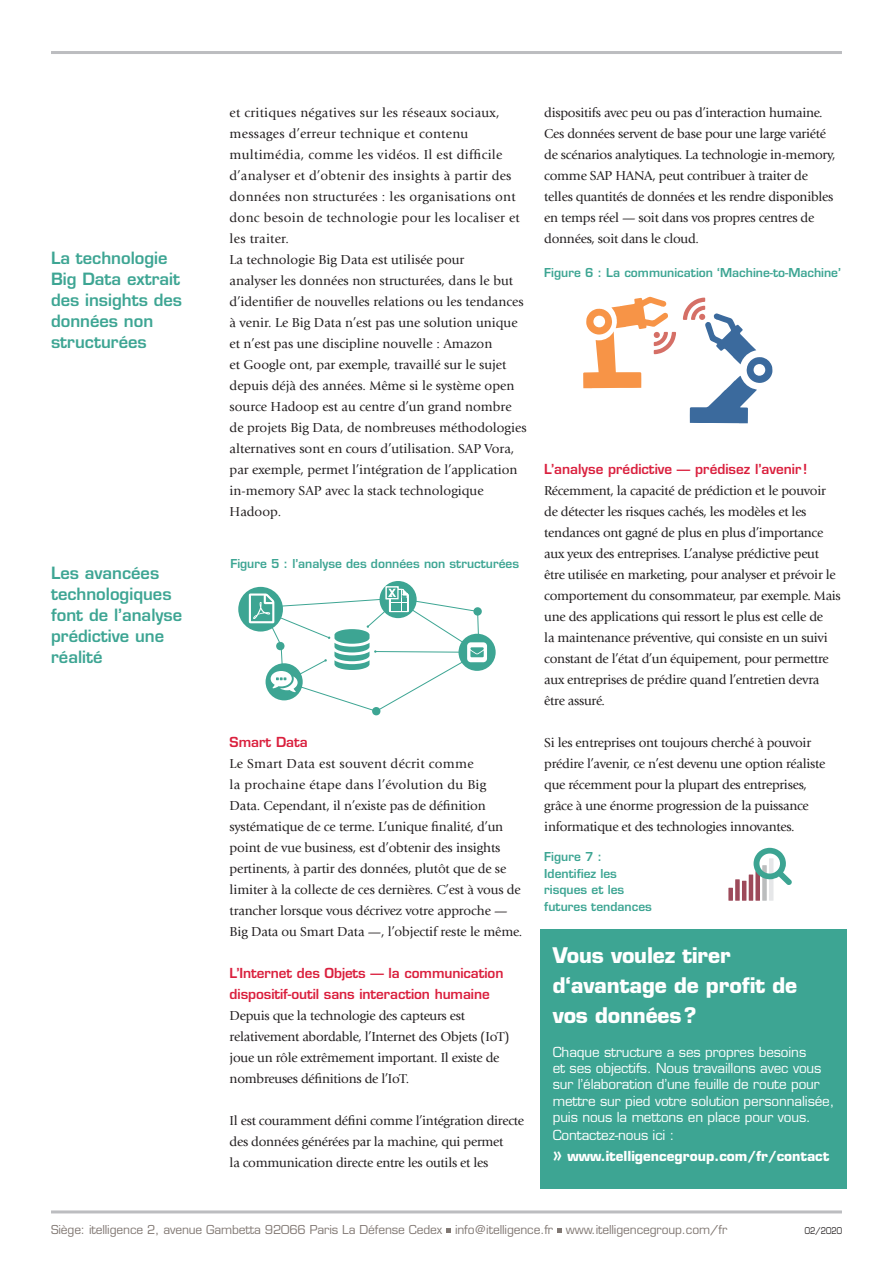
<style>
.page{position:relative;width:893px;height:1263px;background:#fff}
.page>*{position:absolute;margin:0;border:0;box-sizing:border-box;transform-origin:0 0}
.t1{font:700 21px/30px "Eurostile LTCE";letter-spacing:-.01em;color:#fff}
.t2{font:600 16.5px/21px "Eurostile LTCE";color:#3da593}
.t3{font:13.5px/21px "Giovanni LTCE";letter-spacing:-.02em;color:#231f20}
.t4{font:13.5px/21px "Giovanni LTCE";color:#231f20}
.t5{font:500 13.5px/16.2px "Eurostile LTCE";letter-spacing:-.01em;color:#fff}
.t6{font:600 13.5px/21px "Eurostile LTCE";letter-spacing:-.005em;color:#da1f3d}
.t7{font:700 13.5px/21.6px "Eurostile LTCE";color:#fff}
.t8{font:600 12px/16.5px "Eurostile LTCE";color:#3da593}
.t9{font:500 12px "Eurostile LTCE";letter-spacing:-.01em;color:#817873}
.t10{font:500 9px "Eurostile LTCE";letter-spacing:.01em;color:#231f20;scale:.85 1}
.s1{font-weight:500}
.s2{font-weight:600;font-size:18px}
</style>
<div class="page">
<hr style="left:51px;top:1210px;width:791px;height:3px;background:#bcbdc0">
<hr style="left:51px;top:51px;width:791px;height:3px;background:#bcbdc0">
<div style="left:540px;top:929px;width:306px;height:259px;background:#3da593"></div>
<svg style="left:446px;top:1228px;width:5px;height:5px"></svg>
<svg style="left:557px;top:1228px;width:5px;height:5px"></svg>
<div style="left:238px;top:587px;width:45px;height:44px;background:#3da593;border-radius:50%"></div>
<svg style="left:380px;top:581px;width:37px;height:37px"></svg>
<div style="left:458px;top:634px;width:38px;height:37px;background:#3da593;border-radius:50%"></div>
<div style="left:386px;top:586px;width:13px;height:13px;border:1px solid #fff"></div>
<svg style="left:249px;top:589px;width:238px;height:127px"></svg>
<svg style="left:728px;top:848px;width:64px;height:53px"></svg>
<svg style="left:683px;top:298px;width:89px;height:125px"></svg>
<svg style="left:583px;top:296px;width:93px;height:92px"></svg>
<p class="t2" style="left:51px;top:247px;width:133px">La technologie<br>Big Data extrait des insights des données non structurées</p>
<p class="t2" style="left:51px;top:562px;width:133px">Les avancées technologiques font de l’analyse prédictive une réalité</p>
<p class="t4" style="left:230px;top:102px;width:298px">et critiques négatives sur les réseaux sociaux, messages d’erreur technique et contenu multimédia, comme les vidéos. Il est difficile d’analyser et d’obtenir des insights à partir des données non structurées : les organisations ont donc besoin de technologie pour les localiser et les traiter.<br>La technologie Big Data est utilisée pour<br>analyser les données non structurées, dans le but d’identifier de nouvelles relations ou les tendances à venir. Le Big Data n’est pas une solution unique et n’est pas une discipline nouvelle : Amazon<br>et Google ont, par exemple, travaillé sur le sujet depuis déjà des années. Même si le système open source Hadoop est au centre d’un grand nombre de projets Big Data, de nombreuses méthodologies alternatives sont en cours d’utilisation. SAP Vora, par exemple, permet l’intégration de l’application in-memory SAP avec la stack technologique Hadoop.</p>
<p class="t8" style="left:230px;top:555px;width:290px">Figure 5 : l’analyse des données non structurées</p>
<p class="t6" style="left:230px;top:732px;width:80px">Smart Data</p>
<p class="t3" style="left:230px;top:753px;width:294px">Le Smart Data est souvent décrit comme<br>la prochaine étape dans l’évolution du Big<br>Data. Cependant, il n’existe pas de définition systématique de ce terme. L’unique finalité, d’un point de vue business, est d’obtenir des insights pertinents, à partir des données, plutôt que de se limiter à la collecte de ces dernières. C’est à vous de trancher lorsque vous décrivez votre approche — Big Data ou Smart Data —, l’objectif reste le même.</p>
<p class="t6" style="left:230px;top:963px;width:275px">L’Internet des Objets — la communication dispositif-outil sans interaction humaine</p>
<p class="t3" style="left:230px;top:1005px;width:281px">Depuis que la technologie des capteurs est relativement abordable, l’Internet des Objets (IoT) joue un rôle extrêmement important. Il existe de nombreuses définitions de l’IoT.</p>
<p class="t3" style="left:230px;top:1110px;width:296px">Il est couramment défini comme l’intégration directe des données générées par la machine, qui permet<br>la communication directe entre les outils et les</p>
<p class="t3" style="left:544px;top:102px;width:293px">dispositifs avec peu ou pas d’interaction humaine.<br>Ces données servent de base pour une large variété de scénarios analytiques. La technologie in-memory, comme SAP HANA, peut contribuer à traiter de telles quantités de données et les rendre disponibles en temps réel — soit dans vos propres centres de données, soit dans le cloud.</p>
<p class="t8" style="left:544px;top:264px;width:298px">Figure 6 : La communication ‘Machine-to-Machine’</p>
<p class="t6" style="left:544px;top:459px;width:264px">L’analyse prédictive — prédisez l’avenir !</p>
<p class="t3" style="left:544px;top:481px;width:298px">Récemment, la capacité de prédiction et le pouvoir de détecter les risques cachés, les modèles et les tendances ont gagné de plus en plus d’importance aux yeux des entreprises. L’analyse prédictive peut être utilisée en marketing, pour analyser et prévoir le comportement du consommateur, par exemple. Mais une des applications qui ressort le plus est celle de<br>la maintenance préventive, qui consiste en un suivi constant de l’état d’un équipement, pour permettre aux entreprises de prédire quand l’entretien devra être assuré.</p>
<p class="t3" style="left:544px;top:733px;width:283px">Si les entreprises ont toujours cherché à pouvoir prédire l’avenir, ce n’est devenu une option réaliste que récemment pour la plupart des entreprises, grâce à une énorme progression de la puissance informatique et des technologies innovantes.</p>
<p class="t8" style="left:544px;top:849px;width:109px">Figure 7 :<br>Identifiez les risques et les futures tendances</p>
<h1 class="t1" style="left:553px;top:940px;width:246px">Vous voulez tirer d‘avantage de profit de vos données?</h1>
<p class="t5" style="left:553px;top:1044px;width:283px">Chaque structure a ses propres besoins<br>et ses objectifs. Nous travaillons avec vous sur l’élaboration d’une feuille de route pour mettre sur pied votre solution personnalisée, puis nous la mettons en place pour vous.</p>
<p class="t7" style="left:553px;top:1124px;width:278px"><span class="s1">Contactez-nous ici :<br></span><span class="s2">»</span> www.itelligencegroup.com/fr/contact</p>
<p class="t9" style="left:51px;top:1222px;width:678px">Siège: itelligence 2, avenue Gambetta 92066 Paris La Défense Cedex info@itelligence.fr www.itelligencegroup.com/fr</p>
<p class="t10" style="left:805px;top:1225px;width:45px">02/2020</p>
</div>
